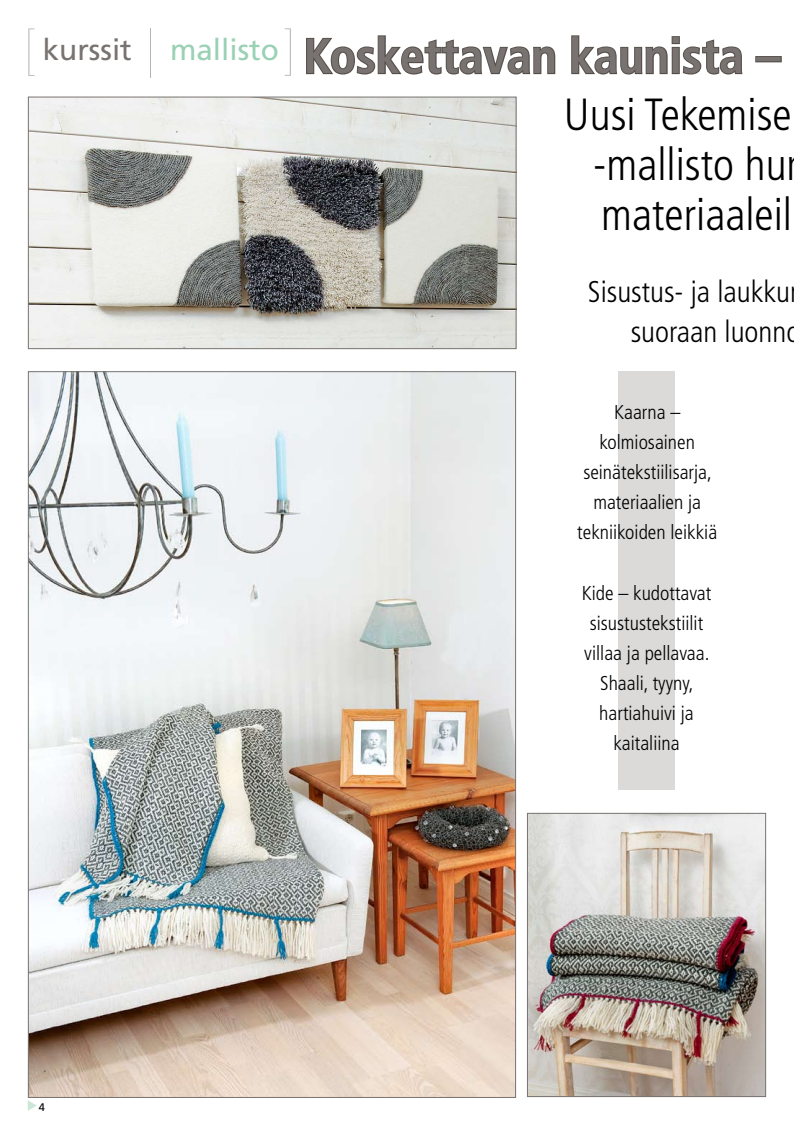
<style>
.page{position:relative;width:794px;height:1140px;background:#fff}
.page>*{position:absolute;margin:0;border:0;box-sizing:border-box;transform-origin:0 0}
.t1{font:700 condensed 49px "Frutiger";color:#787370}
.t2{font:300 condensed 45px/50px "Frutiger";color:#000}
.t3{font:300 condensed 30px/40px "Frutiger";color:#000}
.t4{font:29.6px "Frutiger";color:#787370}
.t5{font:300 condensed 20px/30px "Frutiger";color:#000;text-align:center}
.t6{font:11px "Frutiger";color:#000}
</style>
<div class="page">
<svg style="left:28px;top:1100px;width:9px;height:10px"></svg>
<div style="left:618px;top:371px;width:57px;height:418px;background:#dbdad9"></div>
<svg style="left:285px;top:28px;width:6px;height:48px"></svg>
<svg style="left:28px;top:28px;width:6px;height:48px"></svg>
<hr style="left:150px;top:28px;width:1px;height:49px;background:#b7b5b4">
<svg style="left:306px;top:35px;width:250px;height:40px"></svg>
<svg style="left:571px;top:35px;width:172px;height:40px"></svg>
<div style="left:755px;top:56px;width:26px;height:6px;border:2px solid #544d48"></div>
<img style="left:30px;top:373px;width:484px;height:723px">
<img style="left:529px;top:815px;width:235px;height:280px">
<div style="left:527px;top:813px;width:239px;height:284px;border:1px solid #787370"></div>
<img style="left:30px;top:99px;width:484px;height:248px">
<div style="left:28px;top:97px;width:488px;height:252px;border:1px solid #787370"></div>
<h3 class="t4" style="left:43px;top:32px;width:90px">kurssit</h3>
<h1 class="t1" style="left:170px;top:27px;width:612px"><sup>mallisto</sup> Koskettavan kaunista –</h1>
<h2 class="t2" style="left:593px;top:90px;width:207px;text-indent:-29px">Uusi Tekemise -mallisto hur materiaaleil</h2>
<h3 class="t3" style="left:630px;top:272px;width:171px;text-indent:-43px">Sisustus- ja laukku suoraan luonno</h3>
<p class="t5" style="left:577px;top:397px;width:141px">Kaarna – kolmiosainen seinätekstiilisarja, materiaalien ja tekniikoiden leikkiä</p>
<p class="t6" style="left:39px;top:1100px;width:8px">4</p>
<p class="t5" style="left:581px;top:578px;width:131px">Kide – kudottavat sisustustekstiilit villaa ja pellavaa.<br>Shaali, tyyny, hartiahuivi ja kaitaliina</p>
</div>
